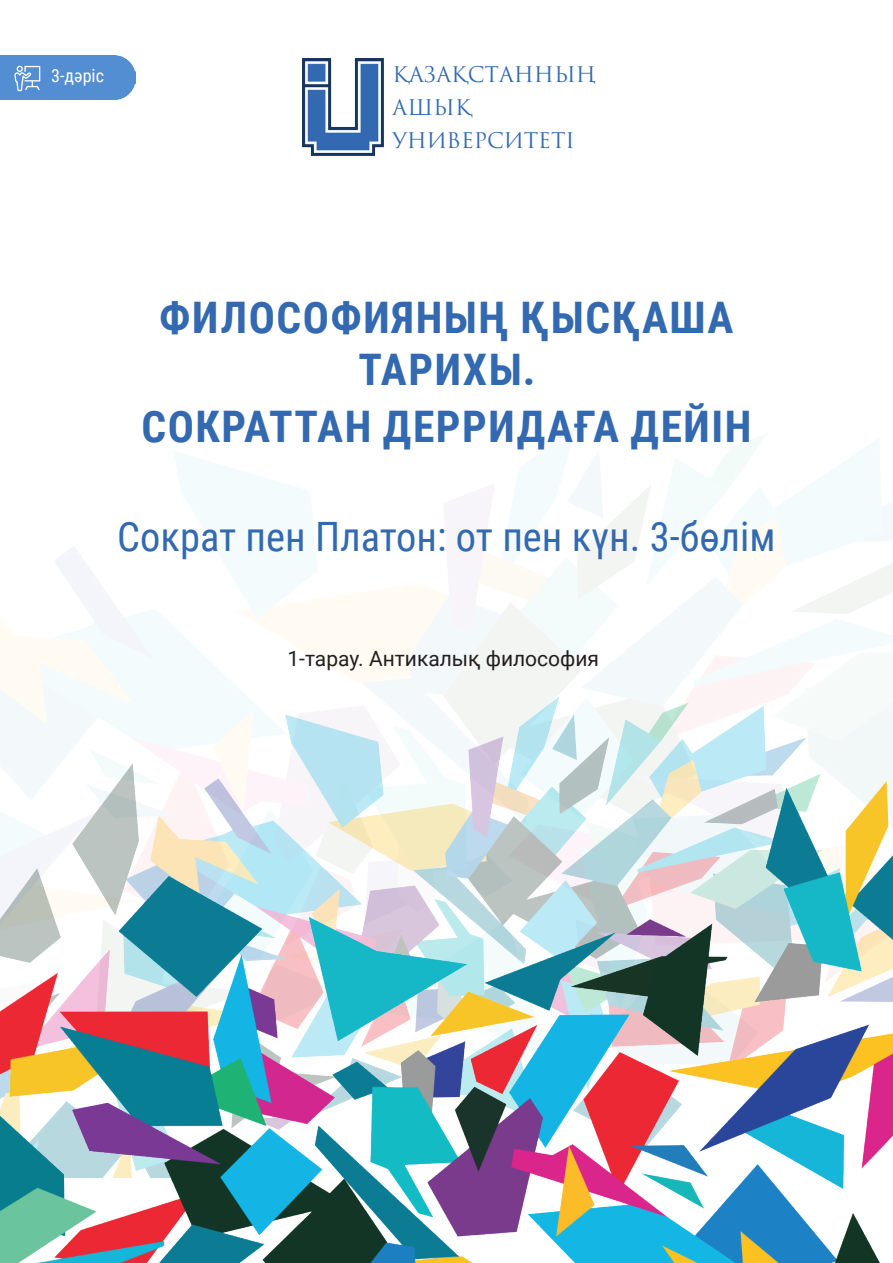
<style>
.page{position:relative;width:893px;height:1263px;background:#fff}
.page>*{position:absolute;margin:0;border:0;box-sizing:border-box;transform-origin:0 0}
.t1{font:700 43.5px/52.2px "Roboto Condensed";letter-spacing:.035em;color:#3269b1;text-align:center}
.t2{font:40.5px "Roboto Condensed";color:#3269b1}
.t3{font:21px "Trajan Pro 3";color:#3269b1}
.t4{font:21px "Roboto";color:#231f20}
.t5{font:18px "Roboto Condensed";color:#fff}
</style>
<div class="page">
<img style="left:0;top:425px;width:893px;height:638px">
<img style="left:302px;top:58px;width:82px;height:98px">
<img style="left:0;top:696px;width:892px;height:33px">
<img style="left:0;top:729px;width:892px;height:534px">
<div style="left:0;top:55px;width:136px;height:45px;background:#538dd2"></div>
<svg style="left:14px;top:66px;width:26px;height:25px"></svg>
<p class="t5" style="left:51px;top:63px;width:54px">3-дәріс</p>
<p class="t3" style="left:393px;top:60px;width:205px">ҚАЗАҚСТАННЫҢ</p>
<p class="t3" style="left:393px;top:93px;width:81px">АШЫҚ</p>
<p class="t3" style="left:393px;top:126px;width:184px">УНИВЕРСИТЕТІ</p>
<p class="t1" style="left:159px;top:290px;width:576px">ФИЛОСОФИЯНЫҢ ҚЫСҚАША<br>ТАРИХЫ.</p>
<p class="t1" style="left:141px;top:399px;width:611px">СОКРАТТАН ДЕРРИДАҒА ДЕЙІН</p>
<p class="t2" style="left:117px;top:508px;width:660px">Сократ пен Платон: от пен күн. 3-бөлім</p>
<p class="t4" style="left:287px;top:644px;width:313px">1-тарау. Антикалық философия</p>
</div>
